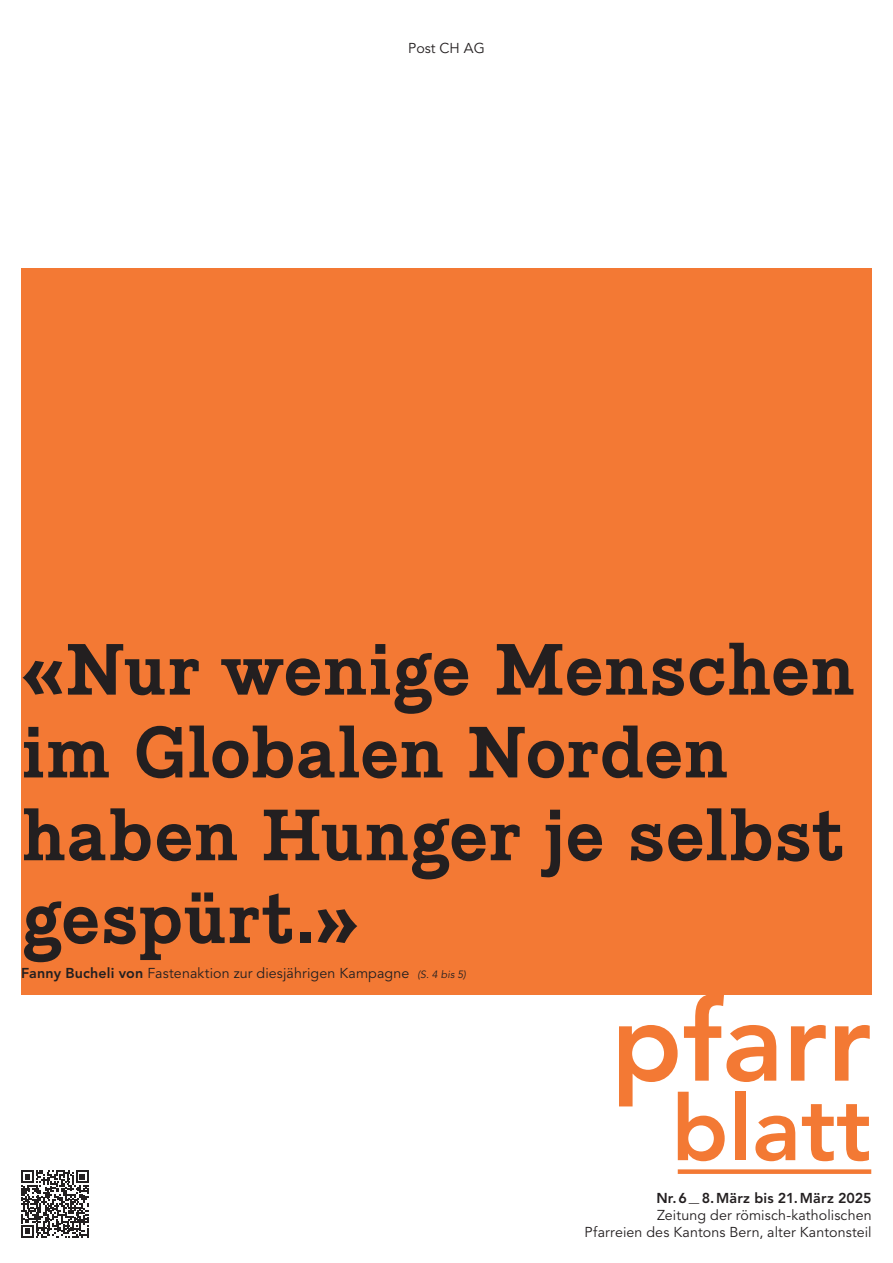
<style>
.page{position:relative;width:893px;height:1263px;background:#fff}
.page>*{position:absolute;margin:0;border:0;box-sizing:border-box;transform-origin:0 0}
.t1{font:800 113.25px "Avenir LT Std";color:#f37934}
.t2{font:800 90.6px "Avenir LT Std";color:#f37934}
.t3{font:700 69px/82.8px "Piek";letter-spacing:-.015em;color:#231f20}
.t4{font:14.25px/17.1px "Avenir LT Std";letter-spacing:.01em;color:#231f20;text-align:right}
.s1{font-weight:800}
.s2{font-style:italic;font-size:10.5px}
</style>
<div class="page">
<div style="left:21px;top:269px;width:851px;height:726px;background:#f37934"></div>
<svg style="left:21px;top:1170px;width:67px;height:67px"></svg>
<div style="left:678px;top:1169px;width:193px;height:5px;background:#f37934"></div>
<p class="t4" style="left:408px;top:40px;width:78px">Post CH AG</p>
<h3 class="t3" style="left:21px;top:630px;width:836px">«Nur wenige Menschen im Globalen Norden haben Hunger je selbst gespürt.»</h3>
<p class="t4" style="left:21px;top:965px;width:446px"><span class="s1">Fanny Bucheli von</span> Fastenaktion zur diesjährigen Kampagne <span class="s2">(S. 4 bis 5)</span></p>
<h1 class="t1" style="left:611px;top:974px;width:261px">pfarr</h1>
<h2 class="t2" style="left:672px;top:1075px;width:201px">blatt</h2>
<p class="t4" style="left:585px;top:1190px;width:289px"><span class="s1">Nr.6</span> <sub>—</sub> <span class="s1">8.März bis 21.März 2025<br></span>Zeitung der römisch-katholischen<br>Pfarreien des Kantons Bern, alter Kantonsteil</p>
</div>
